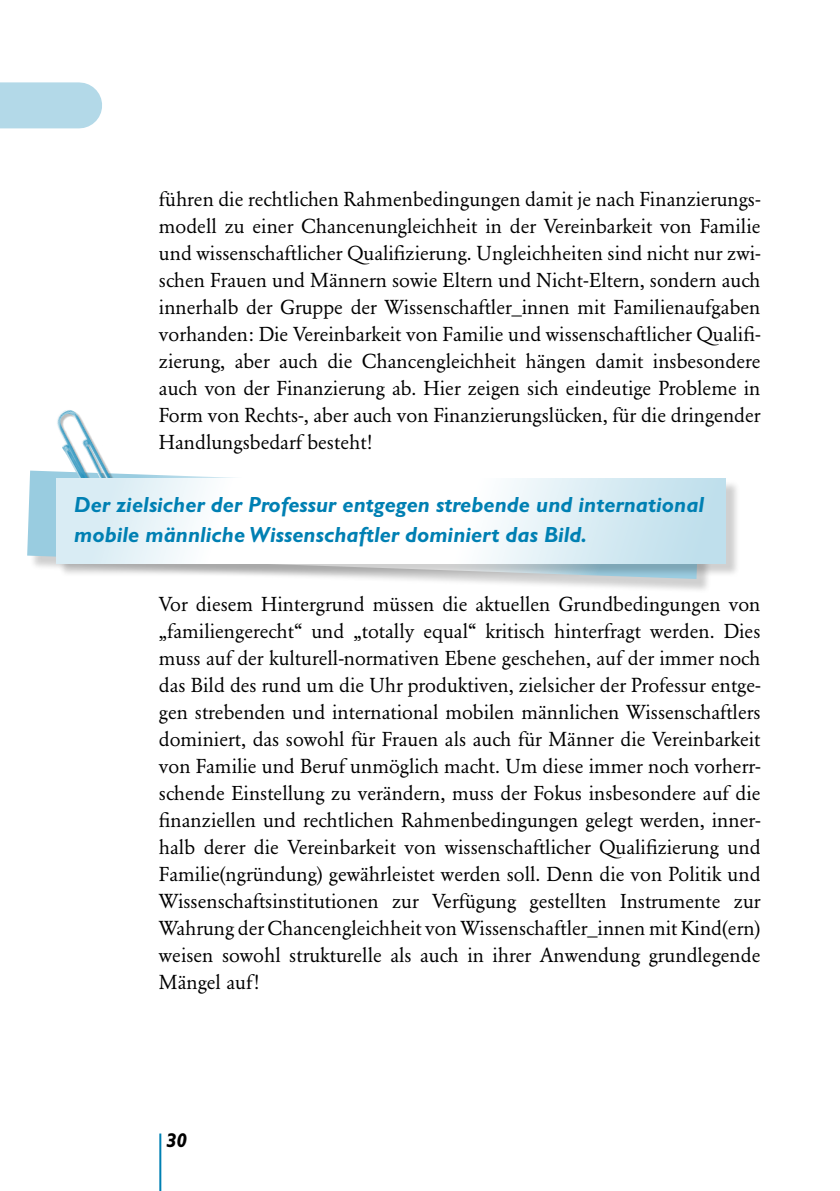
<style>
.page{position:relative;width:840px;height:1191px;background:#fff}
.page>*{position:absolute;margin:0;border:0;box-sizing:border-box;transform-origin:0 0}
.t1{font:italic 700 22px/30px "Gill Sans Std";color:#0080b3}
.t2{font:20px/27px "Garamond BE";color:#000;text-align:justify}
.t3{font:italic 700 20px "Gill Sans Std";color:#000}
</style>
<div class="page">
<div style="left:0;top:82px;width:79px;height:46px;background:#b3d9e8"></div>
<hr style="left:159px;top:1133px;width:2px;height:58px;background:#0080b3">
<div style="left:29px;top:473px;width:684px;height:120px;background:#000;opacity:.19"></div>
<svg style="left:27px;top:470px;width:672px;height:109px"></svg>
<div style="left:58px;top:411px;width:70px;height:112px;background:#000;opacity:.3"></div>
<img style="left:56px;top:410px;width:55px;height:68px">
<div style="left:58px;top:480px;width:682px;height:97px;background:#000;opacity:.19"></div>
<svg style="left:56px;top:478px;width:669px;height:85px"></svg>
<p class="t2" style="left:159px;top:186px;width:602px">führen die rechtlichen Rahmenbedingungen damit je nach Finanzierungs&shy;modell zu einer Chancenungleichheit in der Vereinbarkeit von Familie und wissenschaftlicher Qualifizierung. Ungleichheiten sind nicht nur zwi&shy;schen Frauen und Männern sowie Eltern und Nicht-Eltern, sondern auch innerhalb der Gruppe der Wissenschaftler_innen mit Familienaufgaben vorhanden: Die Vereinbarkeit von Familie und wissenschaftlicher Qualifi&shy;zierung, aber auch die Chancengleichheit hängen damit insbesondere auch von der Finanzierung ab. Hier zeigen sich eindeutige Probleme in Form von Rechts-, aber auch von Finanzierungslücken, für die dringender Handlungsbedarf besteht!</p>
<p class="t1" style="left:74px;top:489px;width:631px">Der zielsicher der Professur entgegen strebende und international mobile männliche Wissenschaftler dominiert das Bild.</p>
<p class="t2" style="left:159px;top:591px;width:603px">Vor diesem Hintergrund müssen die aktuellen Grundbedingungen von „familiengerecht“ und „totally equal“ kritisch hinterfragt werden. Dies muss auf der kulturell-normativen Ebene geschehen, auf der immer noch das Bild des rund um die Uhr produktiven, zielsicher der Professur entge&shy;gen strebenden und international mobilen männlichen Wissenschaftlers dominiert, das sowohl für Frauen als auch für Männer die Vereinbarkeit von Familie und Beruf unmöglich macht. Um diese immer noch vorherr&shy;schende Einstellung zu verändern, muss der Fokus insbesondere auf die finanziellen und rechtlichen Rahmenbedingungen gelegt werden, inner&shy;halb derer die Vereinbarkeit von wissenschaftlicher Qualifizierung und Familie(ngründung) gewährleistet werden soll. Denn die von Politik und Wissenschaftsinstitutionen zur Verfügung gestellten Instrumente zur Wahrung der Chancengleichheit von Wissenschaftler_innen mit Kind(ern) weisen sowohl strukturelle als auch in ihrer Anwendung grundlegende Mängel auf!</p>
<p class="t3" style="left:166px;top:1128px;width:23px">30</p>
</div>
